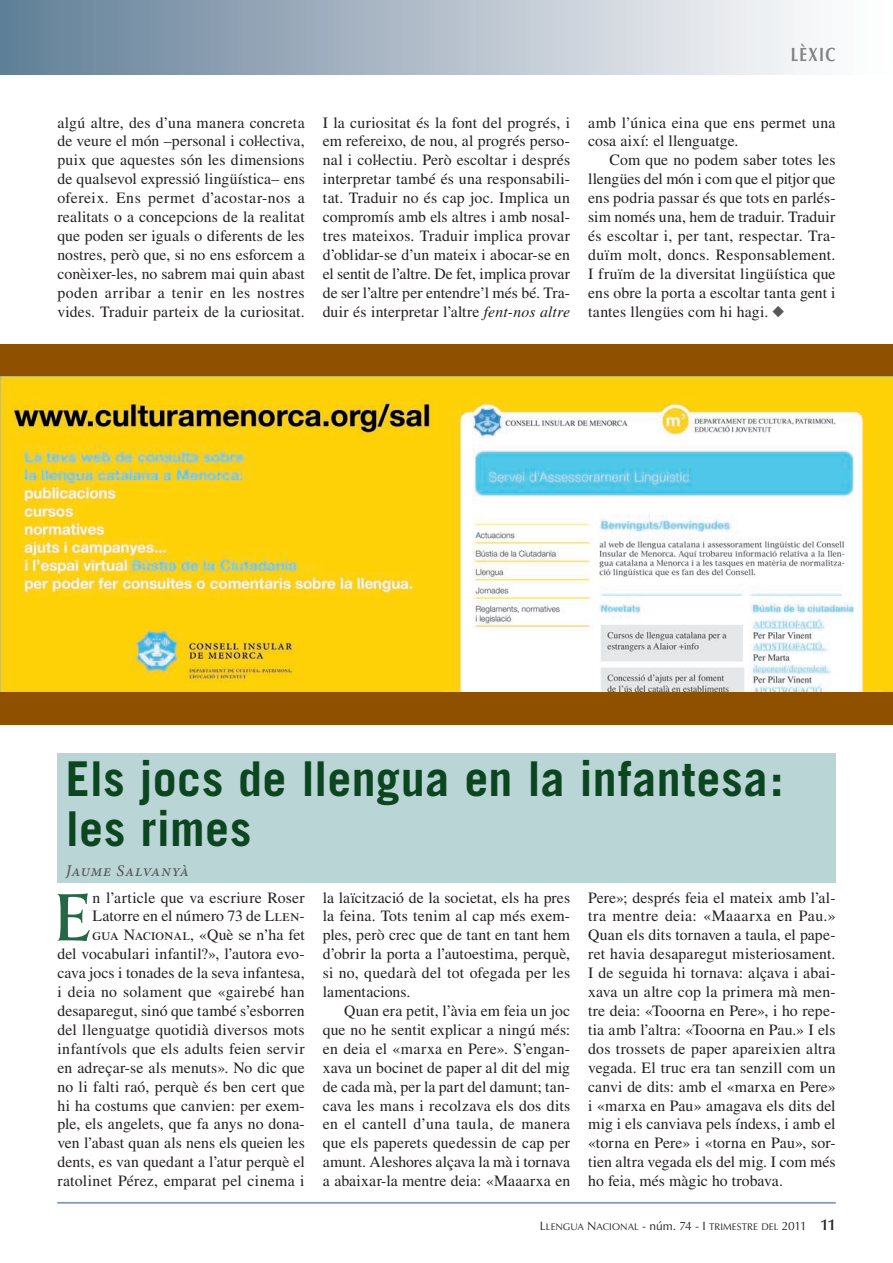
<style>
.page{position:relative;width:893px;height:1263px;background:#fff}
.page>*{position:absolute;margin:0;border:0;box-sizing:border-box;transform-origin:0 0}
.t1{font:700 75.6px "Tiepolo";color:#236744;scale:.88 1}
.t2{font:700 48px/49.5px "Trade Gothic";letter-spacing:.01em;color:#0c4620}
.t3{font:19.2px "Optima LT Std Bold SC800";letter-spacing:.095em;color:#808285;scale:.79 1}
.t4{font:italic 500 16.5px "Minion Pro";letter-spacing:.04em;color:#57585a}
.t5{font:15.75px/18.9px "Times LT Std";letter-spacing:.01em;color:#231f20;text-align:justify}
.t6{font:9.6px "Optima LT Std SC800";letter-spacing:.005em;color:#231f20}
.s1{font-style:italic}
.s2{color:#57585a}
.s3{font-size:12px}
.s4{font-family:"Optima LT Std";font-size:12px}
.s5{font-family:"Optima LT Std";font-weight:600;font-size:15.6px}
</style>
<div class="page">
<div style="left:0;top:0;width:893px;height:74px;background:linear-gradient(to right,#627e97,#fff)"></div>
<hr style="left:57px;top:1202px;width:779px;height:1px;background:#809abc">
<div style="left:57px;top:753px;width:779px;height:129px;background:#bad5d6"></div>
<div style="left:0;top:344px;width:893px;height:380px;background:#8f5000"></div>
<img style="left:0;top:376px;width:893px;height:315px">
<p class="t3" style="left:791px;top:43px;width:58px">LÈXIC</p>
<p class="t5" style="left:57px;top:113px;width:249px">algú altre, des d’una manera concreta de veure el món –personal i col·lectiva, puix que aquestes són les dimensions de qualsevol expressió lingüística– ens ofereix. Ens permet d’acostar-nos a realitats o a concepcions de la realitat que poden ser iguals o diferents de les nostres, però que, si no ens esforcem a conèixer-les, no sabrem mai quin abast poden arribar a tenir en les nostres vides. Traduir parteix de la curiositat.</p>
<p class="t5" style="left:323px;top:113px;width:249px">I la curiositat és la font del progrés, i em refereixo, de nou, al progrés perso&shy;nal i col·lectiu. Però escoltar i després interpretar també és una responsabili&shy;tat. Traduir no és cap joc. Implica un compromís amb els altres i amb nosal&shy;tres mateixos. Traduir implica provar d’oblidar-se d’un mateix i abocar-se en el sentit de l’altre. De fet, implica provar de ser l’altre per entendre’l més bé. Tra&shy;duir és interpretar l’altre <span class="s1">fent-nos altre</span></p>
<p class="t5" style="left:588px;top:113px;width:249px">amb l’única eina que ens permet una cosa així: el llenguatge.</p>
<p class="t5" style="left:588px;top:151px;width:249px;text-indent:21px">Com que no podem saber totes les llengües del món i com que el pitjor que ens podria passar és que tots en parlés&shy;sim només una, hem de traduir. Traduir és escoltar i, per tant, respectar. Tra&shy;duïm molt, doncs. Responsablement.<br>I fruïm de la diversitat lingüística que ens obre la porta a escoltar tanta gent i tantes llengües com hi hagi. <span class="s2">◆</span></p>
<h2 class="t2" style="left:66px;top:753px;width:719px">Els jocs de llengua en la infantesa: les rimes</h2>
<p class="t4" style="left:66px;top:860px;width:125px">Jaume Salvanyà</p>
<h1 class="t1" style="left:54px;top:876px;width:45px">E</h1>
<p class="t5" style="left:57px;top:888px;width:249px;text-align:right">n l’article que va escriure Roser Latorre en el número 73 de Llen-<br>gua Nacional, «Què se n’ha fet<br>del vocabulari infantil?», l’autora evo&shy;cava jocs i tonades de la seva infantesa, i deia no solament que «gairebé han desaparegut, sinó que també s’esborren del llenguatge quotidià diversos mots infantívols que els adults feien servir en adreçar-se als menuts». No dic que no li falti raó, perquè és ben cert que hi ha costums que canvien: per exem&shy;ple, els angelets, que fa anys no dona&shy;ven l’abast quan als nens els queien les dents, es van quedant a l’atur perquè el ratolinet Pérez, emparat pel cinema i</p>
<p class="t5" style="left:323px;top:888px;width:249px">la laïcització de la societat, els ha pres la feina. Tots tenim al cap més exem&shy;ples, però crec que de tant en tant hem d’obrir la porta a l’autoestima, perquè, si no, quedarà del tot ofegada per les lamentacions.</p>
<p class="t5" style="left:588px;top:888px;width:249px">Pere»; després feia el mateix amb l’al&shy;tra mentre deia: «Maaarxa en Pau.» Quan els dits tornaven a taula, el pape&shy;ret havia desaparegut misteriosament.<br>I de seguida hi tornava: alçava i abai&shy;xava un altre cop la primera mà men&shy;tre deia: «Tooorna en Pere», i ho repe&shy;tia amb l’altra: «Tooorna en Pau.» I els dos trossets de paper apareixien altra vegada. El truc era tan senzill com un canvi de dits: amb el «marxa en Pere» i «marxa en Pau» amagava els dits del mig i els canviava pels índexs, i amb el «torna en Pere» i «torna en Pau», sor&shy;tien altra vegada els del mig. I com més ho feia, més màgic ho trobava.</p>
<p class="t5" style="left:323px;top:1001px;width:249px;text-indent:21px">Quan era petit, l’àvia em feia un joc que no he sentit explicar a ningú més: en deia el «marxa en Pere». S’engan&shy;xava un bocinet de paper al dit del mig de cada mà, per la part del damunt; tan&shy;cava les mans i recolzava els dos dits en el cantell d’una taula, de manera que els paperets quedessin de cap per amunt. Aleshores alçava la mà i tornava a abaixar-la mentre deia: «Maaarxa en</p>
<p class="t6" style="left:540px;top:1221px;width:297px"><span class="s3">L</span>LENGUA <span class="s3">N</span>ACIONAL <span class="s4">- núm. 74 - I</span> TRIMESTRE DEL <span class="s3">2011</span> <span class="s5">11</span></p>
</div>
